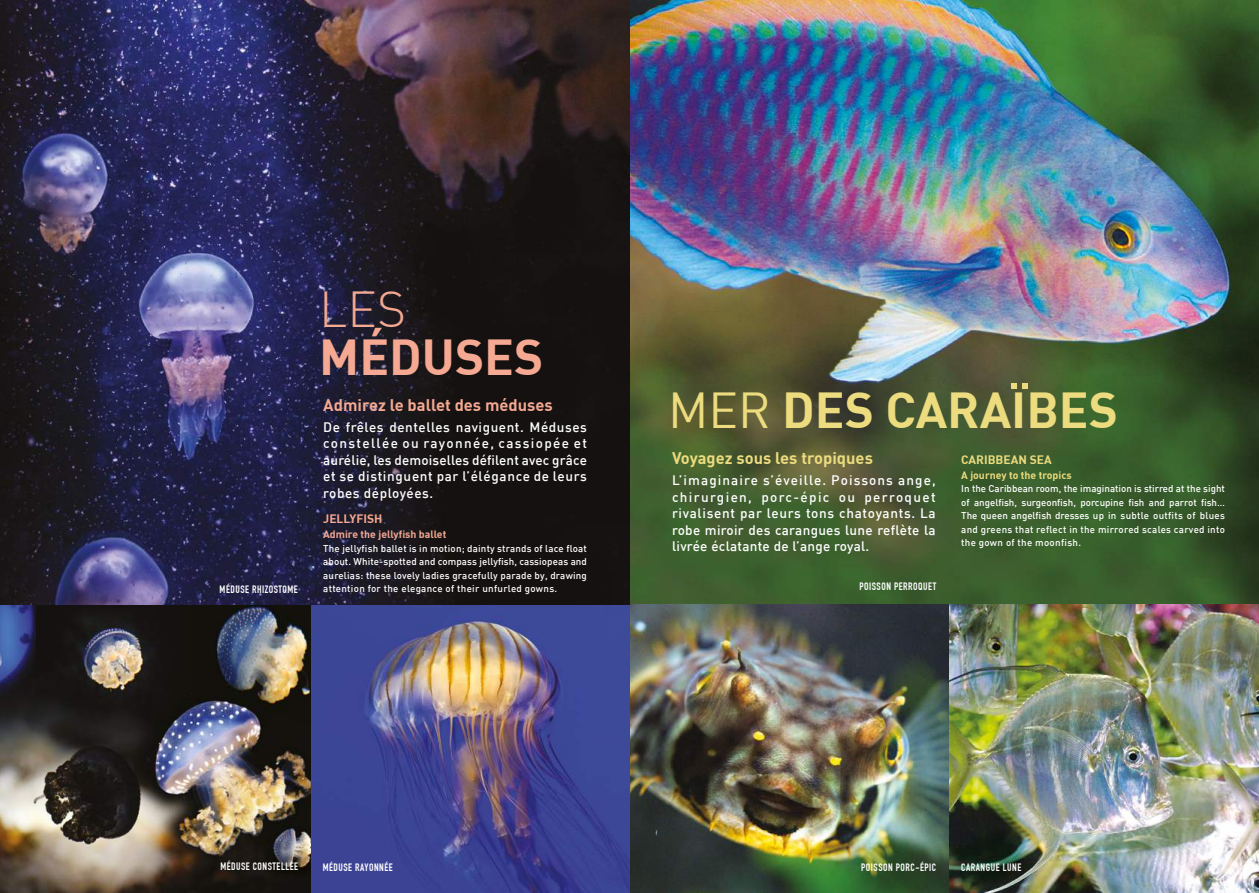
<style>
.page{position:relative;width:1259px;height:893px;background:#fff}
.page>*{position:absolute;margin:0;border:0;box-sizing:border-box;transform-origin:0 0}
.t1{font:700 49.5px "DIN";color:#ecdc7f}
.t2{font:700 49.5px "DIN";color:#f5a992}
.t3{font:300 49.5px "DIN";color:#f5a992}
.t4{font:700 16.5px "DIN";color:#f5a992}
.t5{font:700 16.5px "DIN";color:#ecdc7f}
.t6{font:500 13.5px/16.5px "DIN";letter-spacing:.02em;color:#fff;text-align:justify}
.t7{font:700 12px "DIN";color:#ecdc7f}
.t8{font:700 12px "DIN";color:#f5a992}
.t9{font:700 10.5px "DIN Condensed";letter-spacing:.05em;color:#fff}
.t10{font:700 10.5px "DIN";color:#f5a992}
.t11{font:700 10.5px "DIN";color:#ecdc7f}
.t12{font:500 9.75px/13.5px "DIN";letter-spacing:.03em;color:#fff;text-align:justify}
.s1{font-weight:400}
</style>
<div class="page">
<img style="left:0;top:0;width:1259px;height:893px">
<svg style="left:1011px;top:383px;width:16px;height:6px"></svg>
<h1 class="t3" style="left:319px;top:279px;width:88px">LES</h1>
<h1 class="t2" style="left:319px;top:325px;width:226px">MÉDUSES</h1>
<h2 class="t4" style="left:323px;top:394px;width:231px">Admirez le ballet des méduses</h2>
<h3 class="t6" style="left:323px;top:418px;width:265px">De frêles dentelles naviguent. Méduses constellée ou rayonnée, cassiopée et aurélie, les demoiselles défilent avec grâce et se distinguent par l’élégance de leurs robes déployées.</h3>
<p class="t8" style="left:323px;top:511px;width:61px">JELLYFISH</p>
<p class="t10" style="left:323px;top:528px;width:125px">Admire the jellyfish ballet</p>
<p class="t12" style="left:323px;top:541px;width:265px">The jellyfish ballet is in motion; dainty strands of lace float about. White-spotted and compass jellyfish, cassiopeas and aurelias: these lovely ladies gracefully parade by, drawing</p>
<p class="t9" style="left:220px;top:583px;width:80px">MÉDUSE RHIZOSTOME</p>
<p class="t12" style="left:323px;top:582px;width:235px">attention for the elegance of their unfurled gowns.</p>
<h1 class="t1" style="left:668px;top:378px;width:451px"><span class="s1">MER</span> DES CARAIBES</h1>
<h2 class="t5" style="left:672px;top:447px;width:202px">Voyagez sous les tropiques</h2>
<h3 class="t6" style="left:672px;top:472px;width:265px">L’imaginaire s’éveille. Poissons ange, chirurgien, porc-épic ou perroquet rivalisent par leurs tons chatoyants. La robe miroir des carangues lune reflète la livrée éclatante de l’ange royal.</h3>
<p class="t7" style="left:961px;top:451px;width:92px">CARIBBEAN SEA</p>
<p class="t11" style="left:961px;top:468px;width:112px">A journey to the tropics</p>
<p class="t12" style="left:961px;top:482px;width:265px">In the Caribbean room, the imagination is stirred at the sight of angelfish, surgeonfish, porcupine fish and parrot fish… The queen angelfish dresses up in subtle outfits of blues and greens that reflect in the mirrored scales carved into the gown of the moonfish.</p>
<p class="t9" style="left:859px;top:580px;width:78px">POISSON PERROQUET</p>
<p class="t9" style="left:220px;top:860px;width:79px">MÉDUSE CONSTELLÉE</p>
<p class="t9" style="left:323px;top:861px;width:71px">MÉDUSE RAYONNÉE</p>
<p class="t9" style="left:861px;top:861px;width:77px">POISSON PORC-ÉPIC</p>
<p class="t9" style="left:961px;top:861px;width:61px">CARANGUE LUNE</p>
</div>
